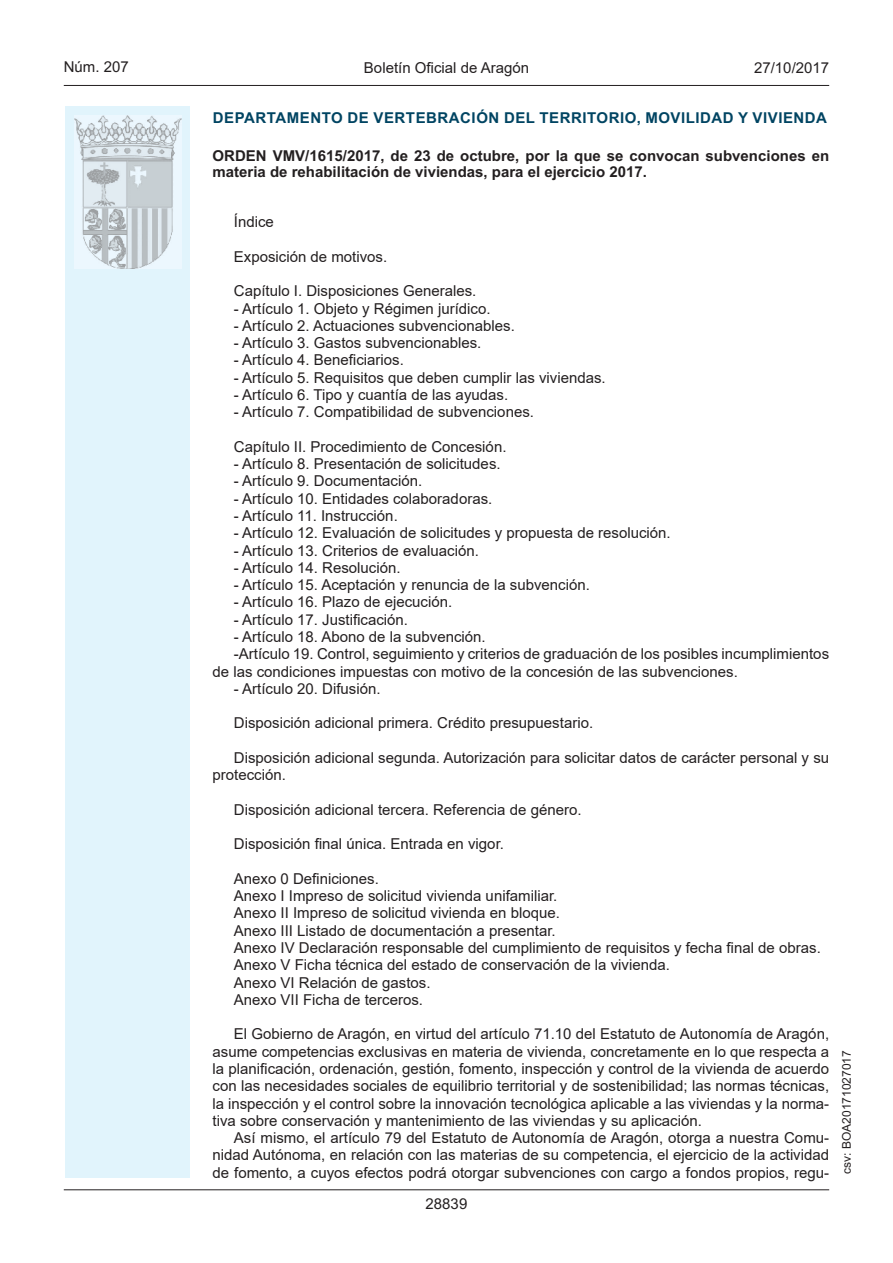
<style>
.page{position:relative;width:893px;height:1263px;background:#fff}
.page>*{position:absolute;margin:0;border:0;box-sizing:border-box;transform-origin:0 0}
.inicio_de_parrafo{font:15px/17.2px "Arial MT2";color:#231f20}
.Titulo_text{font:700 15px/16.5px "Arial";color:#231f20}
.emisor_text{font:700 15px "Arial";letter-spacing:.035em;color:#004462}
.estilo_head-c{font:15px "Arial MT2";color:#231f20}
.estilo_head-d{font:15px "Arial";color:#231f20}
.estilo_head-i{font:15px "Arial";color:#231f20}
.numero_pagina{font:15px "Arial";color:#231f20}
.estilo_head-i-2{font:12px "Arial";color:#231f20}
.s1{font-family:"Arial"}
</style>
<div class="page">
<div style="left:65px;top:106px;width:125px;height:1072px;background:#e1f4fc"></div>
<img style="left:75px;top:115px;width:106px;height:153px">
<hr style="left:64px;top:85px;width:765px;height:1px;background:#231f20">
<hr style="left:64px;top:1189px;width:765px;height:1px;background:#231f20">
<p class="estilo_head-i" style="left:64px;top:57px;width:67px">Núm. 207</p>
<p class="estilo_head-c" style="left:364px;top:57px;width:167px">Boletín Oficial de Aragón</p>
<p class="estilo_head-d" style="left:754px;top:57px;width:77px">27/10/2017</p>
<p class="emisor_text" style="left:213px;top:107px;width:616px">DEPARTAMENTO DE VERTEBRACIÓN DEL TERRITORIO, MOVILIDAD Y VIVIENDA</p>
<p class="Titulo_text" style="left:213px;top:147px;width:618px">ORDEN VMV/1615/2017, de 23 de octubre, por la que se convocan subvenciones en materia de rehabilitación de viviendas, para el ejercicio 2017.</p>
<p class="inicio_de_parrafo" style="left:234px;top:213px;width:42px">Índice</p>
<p class="inicio_de_parrafo" style="left:234px;top:248px;width:155px">Exposición de motivos.</p>
<p class="inicio_de_parrafo" style="left:234px;top:282px;width:244px">Capítulo I. Disposiciones Generales.</p>
<p class="inicio_de_parrafo" style="left:234px;top:300px;width:258px">- Artículo 1. Objeto y Régimen jurídico.</p>
<p class="inicio_de_parrafo" style="left:234px;top:317px;width:282px">- Artículo 2. Actuaciones subvencionables.</p>
<p class="inicio_de_parrafo" style="left:234px;top:334px;width:249px">- Artículo 3. Gastos subvencionables.</p>
<p class="inicio_de_parrafo" style="left:234px;top:351px;width:172px">- Artículo 4. Beneficiarios.</p>
<p class="inicio_de_parrafo" style="left:234px;top:369px;width:373px">- Artículo 5. Requisitos que deben cumplir las viviendas.</p>
<p class="inicio_de_parrafo" style="left:234px;top:386px;width:276px">- Artículo 6. Tipo y cuantía de las ayudas.</p>
<p class="inicio_de_parrafo" style="left:234px;top:403px;width:302px">- Artículo 7. Compatibilidad de subvenciones.</p>
<p class="inicio_de_parrafo" style="left:234px;top:438px;width:274px">Capítulo II. Procedimiento de Concesión.</p>
<p class="inicio_de_parrafo" style="left:234px;top:455px;width:268px">- Artículo 8. Presentación de solicitudes.</p>
<p class="inicio_de_parrafo" style="left:234px;top:472px;width:190px">- Artículo 9. Documentación.</p>
<p class="inicio_de_parrafo" style="left:234px;top:490px;width:260px">- Artículo 10. Entidades colaboradoras.</p>
<p class="inicio_de_parrafo" style="left:234px;top:507px;width:165px">- Artículo 11. Instrucción.</p>
<p class="inicio_de_parrafo" style="left:234px;top:524px;width:438px">- Artículo 12. Evaluación de solicitudes y propuesta de resolución.</p>
<p class="inicio_de_parrafo" style="left:234px;top:542px;width:247px">- Artículo 13. Criterios de evaluación.</p>
<p class="inicio_de_parrafo" style="left:234px;top:559px;width:168px">- Artículo 14. Resolución.</p>
<p class="inicio_de_parrafo" style="left:234px;top:576px;width:358px">- Artículo 15. Aceptación y renuncia de la subvención.</p>
<p class="inicio_de_parrafo" style="left:234px;top:593px;width:220px">- Artículo 16. Plazo de ejecución.</p>
<p class="inicio_de_parrafo" style="left:234px;top:611px;width:176px">- Artículo 17. Justificación.</p>
<p class="inicio_de_parrafo" style="left:234px;top:628px;width:253px">- Artículo 18. Abono de la subvención.</p>
<p class="inicio_de_parrafo" style="left:213px;top:645px;width:618px;text-indent:21px">-Artículo 19. Control, seguimiento y criterios de graduación de los posibles incumplimientos de las condiciones impuestas con motivo de la concesión de las subvenciones.</p>
<p class="inicio_de_parrafo" style="left:234px;top:680px;width:148px">- Artículo 20. Difusión.</p>
<p class="inicio_de_parrafo" style="left:234px;top:714px;width:361px">Disposición adicional primera. Crédito presupuestario.</p>
<p class="inicio_de_parrafo" style="left:213px;top:749px;width:618px;text-indent:21px">Disposición adicional segunda. Autorización para solicitar datos de carácter personal y su protección.</p>
<p class="inicio_de_parrafo" style="left:234px;top:801px;width:349px">Disposición adicional tercera. Referencia de género.</p>
<p class="inicio_de_parrafo" style="left:234px;top:835px;width:272px">Disposición final única. Entrada en vigor.</p>
<p class="inicio_de_parrafo" style="left:234px;top:870px;width:147px">Anexo 0 Definiciones.</p>
<p class="inicio_de_parrafo" style="left:234px;top:887px;width:325px">Anexo I Impreso de solicitud vivienda unifamiliar.</p>
<p class="inicio_de_parrafo" style="left:234px;top:904px;width:327px">Anexo II Impreso de solicitud vivienda en bloque.</p>
<p class="inicio_de_parrafo" style="left:234px;top:922px;width:323px">Anexo III Listado de documentación a presentar.</p>
<p class="inicio_de_parrafo" style="left:234px;top:939px;width:588px">Anexo IV Declaración responsable del cumplimiento de requisitos y fecha final de obras.</p>
<p class="inicio_de_parrafo" style="left:234px;top:956px;width:438px">Anexo V Ficha técnica del estado de conservación de la vivienda.</p>
<p class="inicio_de_parrafo" style="left:234px;top:973px;width:198px">Anexo VI Relación de gastos.</p>
<p class="inicio_de_parrafo" style="left:234px;top:991px;width:191px">Anexo VII Ficha de terceros.</p>
<p class="inicio_de_parrafo" style="left:213px;top:1025px;width:618px;text-align:justify;text-indent:21px">El Gobierno de Aragón, en virtud del artículo 71.10 del Estatuto de Autonomía de Aragón, asume competencias exclusivas en materia de vivienda, concretamente en lo que respecta a la planificación, ordenación, gestión, fomento, inspección y control de la vivienda de acuerdo con las necesidades sociales de equilibrio territorial y de sostenibilidad; las normas técnicas, la inspección y el control sobre la innovación tecnológica aplicable a las viviendas y la norma&shy;tiva sobre conservación y mantenimiento de las viviendas y su aplicación.</p>
<p class="inicio_de_parrafo" style="left:213px;top:1129px;width:618px;text-align:justify;text-indent:21px">Así mismo, el artículo 79 del Estatuto de Autonomía de Aragón, otorga a nuestra Comu&shy;nidad Autónoma, en relación con las materias de su competencia, el ejercicio de la actividad de fomento, a cuyos efectos podrá otorgar subvenciones con cargo a fondos propios, regu<span class="s1">-</span></p>
<p class="numero_pagina" style="left:426px;top:1193px;width:43px">28839</p>
<p class="estilo_head-i-2" style="left:838px;top:1174px;width:125px;rotate:-90deg">csv: BOA20171027017</p>
</div>
